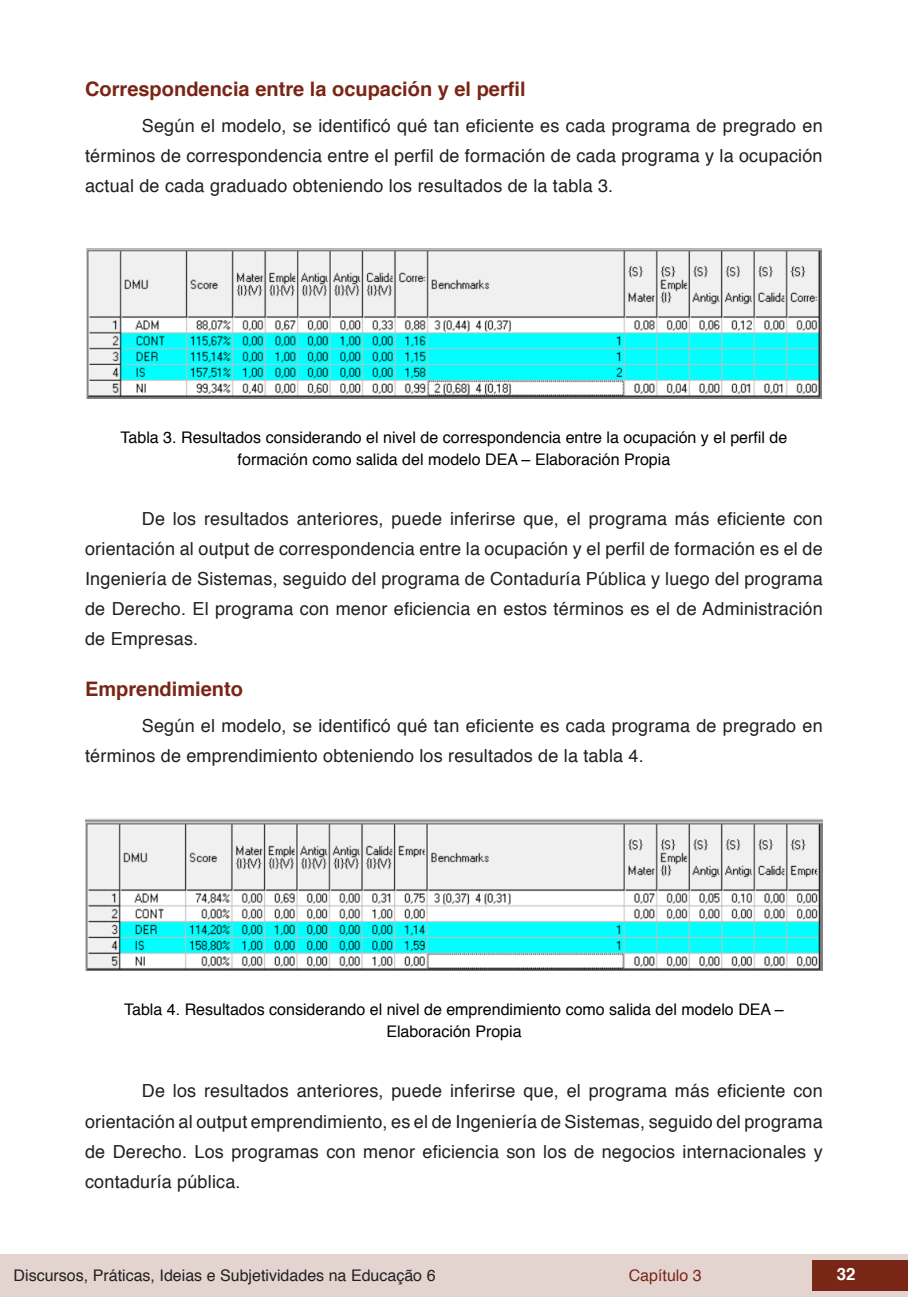
<style>
.page{position:relative;width:908px;height:1304px;background:#fff}
.page>*{position:absolute;margin:0;border:0;box-sizing:border-box;transform-origin:0 0}
.Subtitulo{font:700 20px "Helvetica";color:#7a2616}
.txt{font:18px/30px "Helvetica";letter-spacing:.01em;color:#231f20;text-align:justify}
.t1{font:700 16.8px "Helvetica";color:#fff}
.info_tab_graf_imag{font:16px/22px "Helvetica";color:#000;text-align:center}
.t2{font:16px "Helvetica";color:#231f20}
.t3{font:16px "Helvetica";color:#7a2616}
</style>
<div class="page">
<div style="left:0;top:1254px;width:906px;height:43px;background:#e4d4d0"></div>
<div style="left:812px;top:1261px;width:95px;height:30px;background:#7a2616"></div>
<img style="left:87px;top:248px;width:733px;height:150px">
<img style="left:86px;top:818px;width:735px;height:153px">
<p class="Subtitulo" style="left:85px;top:73px;width:442px">Correspondencia entre la ocupación y el perfil</p>
<p class="txt" style="left:85px;top:111px;width:738px;text-indent:57px">Según el modelo, se identificó qué tan eficiente es cada programa de pregrado en términos de correspondencia entre el perfil de formación de cada programa y la ocupación actual de cada graduado obteniendo los resultados de la tabla 3.</p>
<p class="info_tab_graf_imag" style="left:120px;top:427px;width:668px">Tabla 3. Resultados considerando el nivel de correspondencia entre la ocupación y el perfil de formación como salida del modelo DEA – Elaboración Propia</p>
<p class="txt" style="left:85px;top:504px;width:738px;text-indent:57px">De los resultados anteriores, puede inferirse que, el programa más eficiente con orientación al output de correspondencia entre la ocupación y el perfil de formación es el de Ingeniería de Sistemas, seguido del programa de Contaduría Pública y luego del programa de Derecho. El programa con menor eficiencia en estos términos es el de Administración de Empresas.</p>
<p class="Subtitulo" style="left:85px;top:673px;width:159px">Emprendimiento</p>
<p class="txt" style="left:85px;top:711px;width:738px;text-indent:57px">Según el modelo, se identificó qué tan eficiente es cada programa de pregrado en términos de emprendimiento obteniendo los resultados de la tabla 4.</p>
<p class="info_tab_graf_imag" style="left:124px;top:999px;width:661px">Tabla 4. Resultados considerando el nivel de emprendimiento como salida del modelo DEA –<br>Elaboración Propia</p>
<p class="txt" style="left:85px;top:1077px;width:738px;text-indent:57px">De los resultados anteriores, puede inferirse que, el programa más eficiente con orientación al output emprendimiento, es el de Ingeniería de Sistemas, seguido del programa de Derecho. Los programas con menor eficiencia son los de negocios internacionales y contaduría pública.</p>
<p class="t2" style="left:14px;top:1263px;width:423px">Discursos, Práticas, Ideias e Subjetividades na Educação 6</p>
<p class="t3" style="left:628px;top:1263px;width:74px">Capítulo 3</p>
<p class="t1" style="left:836px;top:1261px;width:20px">32</p>
</div>
